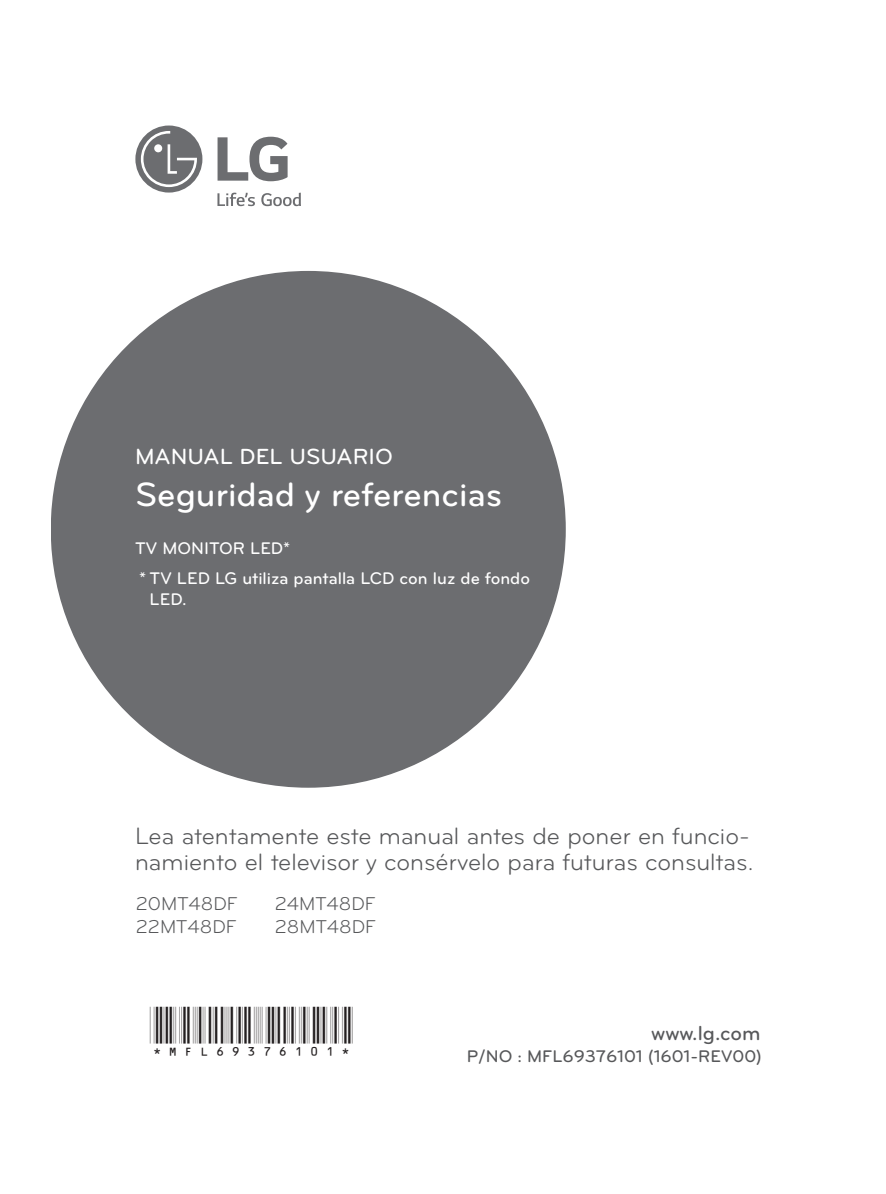
<style>
.page{position:relative;width:886px;height:1194px;background:#fff}
.page>*{position:absolute;margin:0;border:0;box-sizing:border-box;transform-origin:0 0}
.P_NO{font:49px "C39 Hr P24 Dh Tt";color:#231f20}
.t1{font:500 35px "Bryant LG";color:#fff}
.t2{font:24.5px/26.2px "Bryant LG";color:#57585a}
.t3{font:500 22.75px "Bryant LG";color:#fff}
.Website_address___Me{font:500 21px "Bryant LG";color:#57585a}
.Please_read_this{font:19.25px "Bryant LG";color:#57585a}
.t4{font:500 17.5px/21px "Bryant LG";color:#fff}
.P_NO-2{font:500 17.5px "Bryant LG";color:#57585a}
</style>
<div class="page">
<div style="left:52px;top:272px;width:513px;height:514px;background:#6c6d70;border-radius:50%"></div>
<div style="left:135px;top:125px;width:67px;height:67px;background:#6c6d70;border-radius:50%"></div>
<svg style="left:141px;top:131px;width:56px;height:56px"></svg>
<svg style="left:217px;top:193px;width:38px;height:13px"></svg>
<svg style="left:261px;top:193px;width:40px;height:13px"></svg>
<svg style="left:218px;top:137px;width:70px;height:44px"></svg>
<p class="t3" style="left:135px;top:442px;width:259px">MANUAL DEL USUARIO</p>
<p class="t1" style="left:135px;top:473px;width:368px">Seguridad y referencias</p>
<p class="t4" style="left:135px;top:538px;width:157px">TV MONITOR LED*</p>
<p class="t4" style="left:150px;top:567px;width:382px;text-indent:-11px">* TV LED LG utiliza pantalla LCD con luz de fondo<br>LED.</p>
<p class="t2" style="left:135px;top:822px;width:620px">Lea atentamente este manual antes de poner en funcio&shy;namiento el televisor y consérvelo para futuras consultas.</p>
<p class="Please_read_this" style="left:136px;top:891px;width:103px">20MT48DF</p>
<p class="Please_read_this" style="left:136px;top:915px;width:102px">22MT48DF</p>
<p class="Please_read_this" style="left:275px;top:891px;width:102px">24MT48DF</p>
<p class="Please_read_this" style="left:275px;top:915px;width:102px">28MT48DF</p>
<p class="P_NO" style="left:150px;top:1006px;width:205px">*MFL69376101*</p>
<p class="Website_address___Me" style="left:651px;top:1019px;width:111px">www.lg.com</p>
<p class="P_NO-2" style="left:467px;top:1045px;width:297px">P/NO : MFL69376101 (1601-REV00)</p>
</div>
